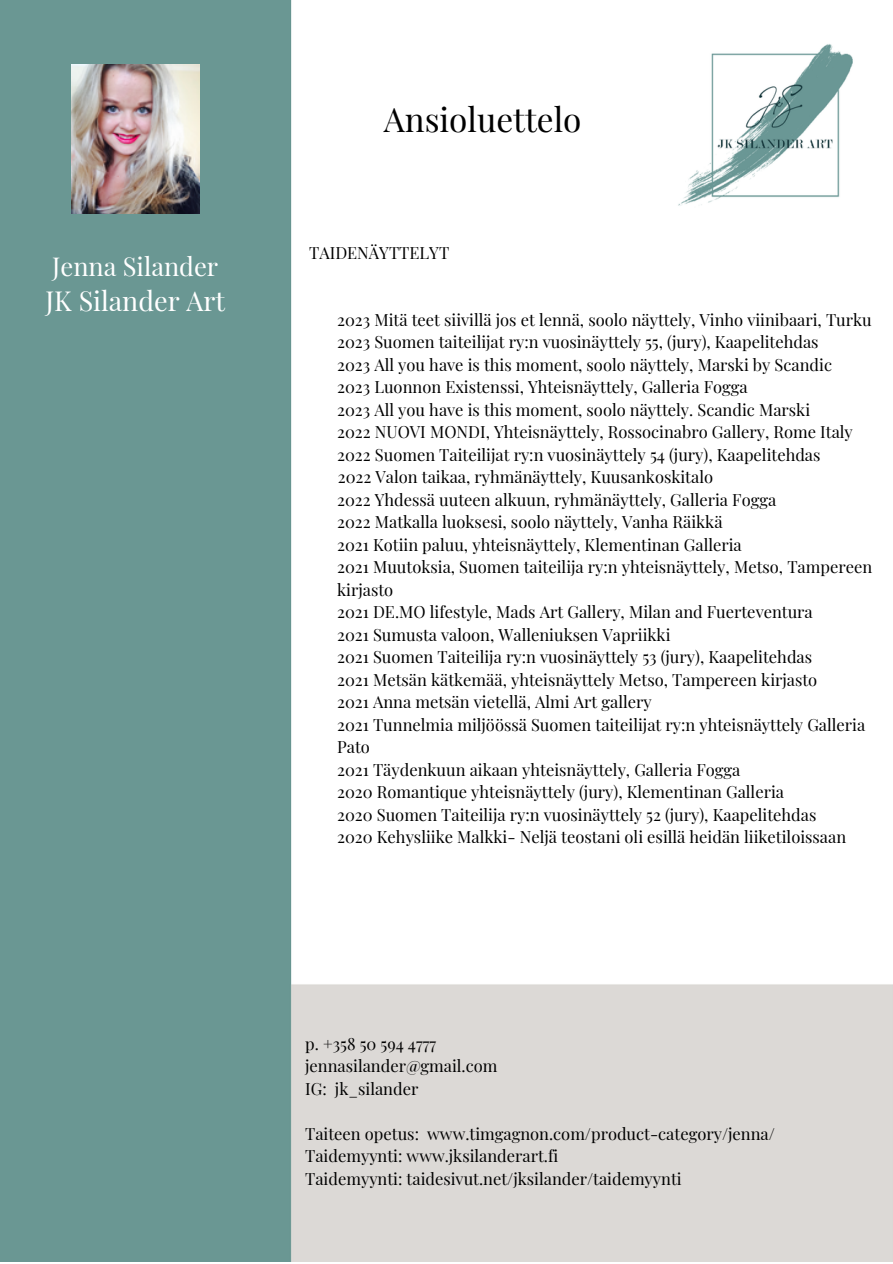
<style>
.page{position:relative;width:893px;height:1264px;background:#fff}
.page>*{position:absolute;margin:0;border:0;box-sizing:border-box;transform-origin:0 0}
.t1{font:33.3px "Playfair Display";color:#000}
.t2{font:27px "Playfair Display";color:#fff}
.t3{font:25.5px "Playfair Display";color:#fff}
.t4{font:16.5px/22.5px "Playfair Display";color:#000}
</style>
<div class="page">
<img style="left:0;top:0;width:892px;height:1261px">
<img style="left:71px;top:64px;width:128px;height:150px">
<p class="t3" style="left:52px;top:249px;width:168px">Jenna Silander</p>
<p class="t2" style="left:45px;top:282px;width:181px">JK Silander Art</p>
<p class="t1" style="left:384px;top:96px;width:199px">Ansioluettelo</p>
<p class="t4" style="left:309px;top:240px;width:142px">TAIDENÄYTTELYT</p>
<p class="t4" style="left:337px;top:308px;width:536px">2023 Mitä teet siivillä jos et lennä, soolo näyttely, Vinho viinibaari, Turku</p>
<p class="t4" style="left:337px;top:330px;width:483px">2023 Suomen taiteilijat ry:n vuosinäyttely 55, (jury), Kaapelitehdas</p>
<p class="t4" style="left:337px;top:353px;width:496px">2023 All you have is this moment, soolo näyttely, Marski by Scandic</p>
<p class="t4" style="left:337px;top:375px;width:412px">2023 Luonnon Existenssi, Yhteisnäyttely, Galleria Fogga</p>
<p class="t4" style="left:337px;top:398px;width:474px">2023 All you have is this moment, soolo näyttely. Scandic Marski</p>
<p class="t4" style="left:337px;top:420px;width:517px">2022 NUOVI MONDI, Yhteisnäyttely, Rossocinabro Gallery, Rome Italy</p>
<p class="t4" style="left:337px;top:443px;width:485px">2022 Suomen Taiteilijat ry:n vuosinäyttely 54 (jury), Kaapelitehdas</p>
<p class="t4" style="left:338px;top:465px;width:377px">2022 Valon taikaa, ryhmänäyttely, Kuusankoskitalo</p>
<p class="t4" style="left:337px;top:488px;width:440px">2022 Yhdessä uuteen alkuun, ryhmänäyttely, Galleria Fogga</p>
<p class="t4" style="left:337px;top:510px;width:387px">2022 Matkalla luoksesi, soolo näyttely, Vanha Räikkä</p>
<p class="t4" style="left:337px;top:533px;width:406px">2021 Kotiin paluu, yhteisnäyttely, Klementinan Galleria</p>
<p class="t4" style="left:337px;top:555px;width:536px">2021 Muutoksia, Suomen taiteilija ry:n yhteisnäyttely, Metso, Tampereen kirjasto</p>
<p class="t4" style="left:337px;top:600px;width:477px">2021 DE.MO lifestyle, Mads Art Gallery, Milan and Fuerteventura</p>
<p class="t4" style="left:337px;top:622px;width:335px">2021 Sumusta valoon, Walleniuksen Vapriikki</p>
<p class="t4" style="left:337px;top:645px;width:476px">2021 Suomen Taiteilija ry:n vuosinäyttely 53 (jury), Kaapelitehdas</p>
<p class="t4" style="left:337px;top:667px;width:481px">2021 Metsän kätkemää, yhteisnäyttely Metso, Tampereen kirjasto</p>
<p class="t4" style="left:337px;top:690px;width:316px">2021 Anna metsän vietellä, Almi Art gallery</p>
<p class="t4" style="left:337px;top:712px;width:529px">2021 Tunnelmia miljöössä Suomen taiteilijat ry:n yhteisnäyttely Galleria<br>Pato</p>
<p class="t4" style="left:337px;top:757px;width:405px">2021 Täydenkuun aikaan yhteisnäyttely, Galleria Fogga</p>
<p class="t4" style="left:337px;top:780px;width:448px">2020 Romantique yhteisnäyttely (jury), Klementinan Galleria</p>
<p class="t4" style="left:337px;top:802px;width:480px">2020 Suomen Taiteilija ry:n vuosinäyttely 52 (jury), Kaapelitehdas</p>
<p class="t4" style="left:337px;top:825px;width:510px">2020 Kehysliike Malkki- Neljä teostani oli esillä heidän liiketiloissaan</p>
<p class="t4" style="left:305px;top:1031px;width:132px">p. +358 50 594 4777</p>
<p class="t4" style="left:305px;top:1054px;width:194px">jennasilander@gmail.com</p>
<p class="t4" style="left:305px;top:1076px;width:115px">IG: jk_silander</p>
<p class="t4" style="left:305px;top:1121px;width:471px">Taiteen opetus: www.timgagnon.com/product-category/jenna/</p>
<p class="t4" style="left:305px;top:1144px;width:255px">Taidemyynti: www.jksilanderart.fi</p>
<p class="t4" style="left:305px;top:1166px;width:378px">Taidemyynti: taidesivut.net/jksilander/taidemyynti</p>
</div>
